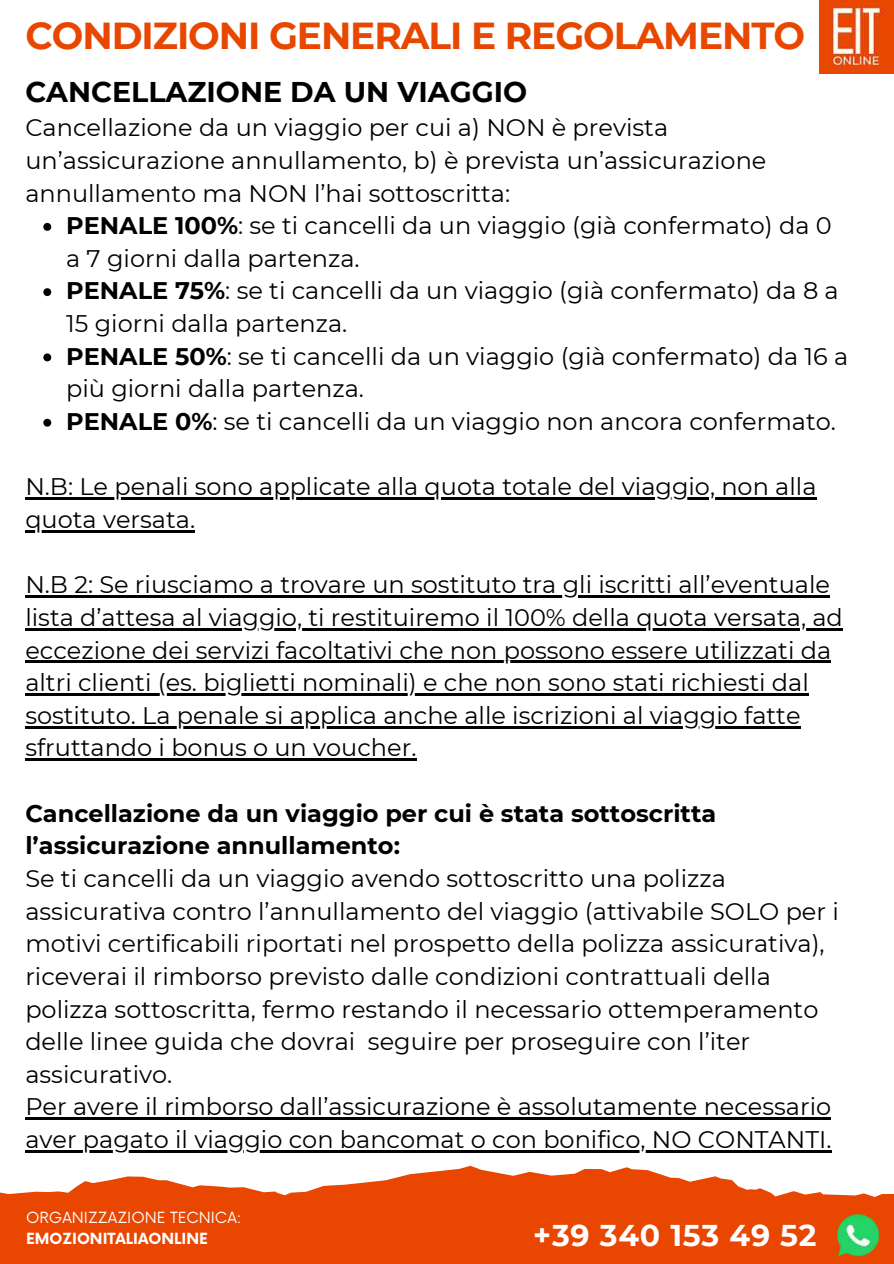
<style>
.page{position:relative;width:894px;height:1264px;background:#fff}
.page>*{position:absolute;margin:0;border:0;box-sizing:border-box;transform-origin:0 0}
.t1{font:700 37.5px "Montserrat";letter-spacing:-.03em;color:#e84700}
.t2{font:700 30px "Montserrat";letter-spacing:.025em;color:#fff}
.t3{font:700 28.5px "Montserrat";color:#000}
.t4{font:24px/32.7px "Montserrat";color:#000}
.t5{font:700 24px/32.7px "Montserrat";color:#000}
.t6{font:15px "Now";color:#fff}
.t7{font:700 15px "Now";color:#fff}
.s1{font-weight:700}
</style>
<div class="page">
<svg style="left:0;top:1165px;width:893px;height:98px;fill:#e84601"></svg>
<svg style="left:43px;top:223px;width:8px;height:8px"></svg>
<svg style="left:43px;top:288px;width:8px;height:8px"></svg>
<svg style="left:43px;top:353px;width:8px;height:8px"></svg>
<svg style="left:43px;top:419px;width:8px;height:7px"></svg>
<hr style="left:25px;top:497px;width:791px;height:3px;background:#000">
<hr style="left:25px;top:530px;width:170px;height:2px;background:#000">
<hr style="left:25px;top:595px;width:804px;height:2px;background:#000">
<hr style="left:25px;top:628px;width:817px;height:2px;background:#000">
<hr style="left:25px;top:660px;width:806px;height:3px;background:#000">
<hr style="left:25px;top:693px;width:783px;height:2px;background:#000">
<hr style="left:25px;top:726px;width:775px;height:2px;background:#000">
<hr style="left:25px;top:758px;width:391px;height:3px;background:#000">
<hr style="left:25px;top:1117px;width:806px;height:2px;background:#000">
<hr style="left:25px;top:1150px;width:806px;height:2px;background:#000">
<img style="left:837px;top:1213px;width:41px;height:42px">
<img style="left:819px;top:0;width:73px;height:73px">
<h1 class="t1" style="left:25px;top:12px;width:781px">CONDIZIONI GENERALI E REGOLAMENTO</h1>
<p class="t3" style="left:25px;top:75px;width:503px">CANCELLAZIONE DA UN VIAGGIO</p>
<p class="t4" style="left:25px;top:111px;width:742px">Cancellazione da un viaggio per cui a) NON è prevista un’assicurazione annullamento, b) è prevista un’assicurazione annullamento ma NON l’hai sottoscritta:</p>
<p class="t4" style="left:66px;top:209px;width:783px"><span class="s1">PENALE 100%</span>: se ti cancelli da un viaggio (già confermato) da 0 a 7 giorni dalla partenza.<br><span class="s1">PENALE 75%</span>: se ti cancelli da un viaggio (già confermato) da 8 a 15 giorni dalla partenza.<br><span class="s1">PENALE 50%</span>: se ti cancelli da un viaggio (già confermato) da 16 a più giorni dalla partenza.<br><span class="s1">PENALE 0%</span>: se ti cancelli da un viaggio non ancora confermato.</p>
<p class="t4" style="left:25px;top:470px;width:792px">N.B: Le penali sono applicate alla quota totale del viaggio, non alla quota versata.</p>
<p class="t4" style="left:25px;top:568px;width:818px">N.B 2: Se riusciamo a trovare un sostituto tra gli iscritti all’eventuale lista d’attesa al viaggio, ti restituiremo il 100% della quota versata, ad eccezione dei servizi facoltativi che non possono essere utilizzati da altri clienti (es. biglietti nominali) e che non sono stati richiesti dal sostituto. La penale si applica anche alle iscrizioni al viaggio fatte sfruttando i bonus o un voucher.</p>
<p class="t5" style="left:25px;top:796px;width:692px">Cancellazione da un viaggio per cui è stata sottoscritta l’assicurazione annullamento:</p>
<p class="t4" style="left:25px;top:862px;width:814px">Se ti cancelli da un viaggio avendo sottoscritto una polizza assicurativa contro l’annullamento del viaggio (attivabile SOLO per i motivi certificabili riportati nel prospetto della polizza assicurativa), riceverai il rimborso previsto dalle condizioni contrattuali della polizza sottoscritta, fermo restando il necessario ottemperamento delle linee guida che dovrai seguire per proseguire con l’iter assicurativo.<br>Per avere il rimborso dall’assicurazione è assolutamente necessario aver pagato il viaggio con bancomat o con bonifico, NO CONTANTI.</p>
<p class="t6" style="left:26px;top:1209px;width:217px">ORGANIZZAZIONE TECNICA:</p>
<p class="t7" style="left:26px;top:1229px;width:183px">EMOZIONITALIAONLINE</p>
<p class="t2" style="left:533px;top:1216px;width:285px">+39 340 153 49 52</p>
</div>
